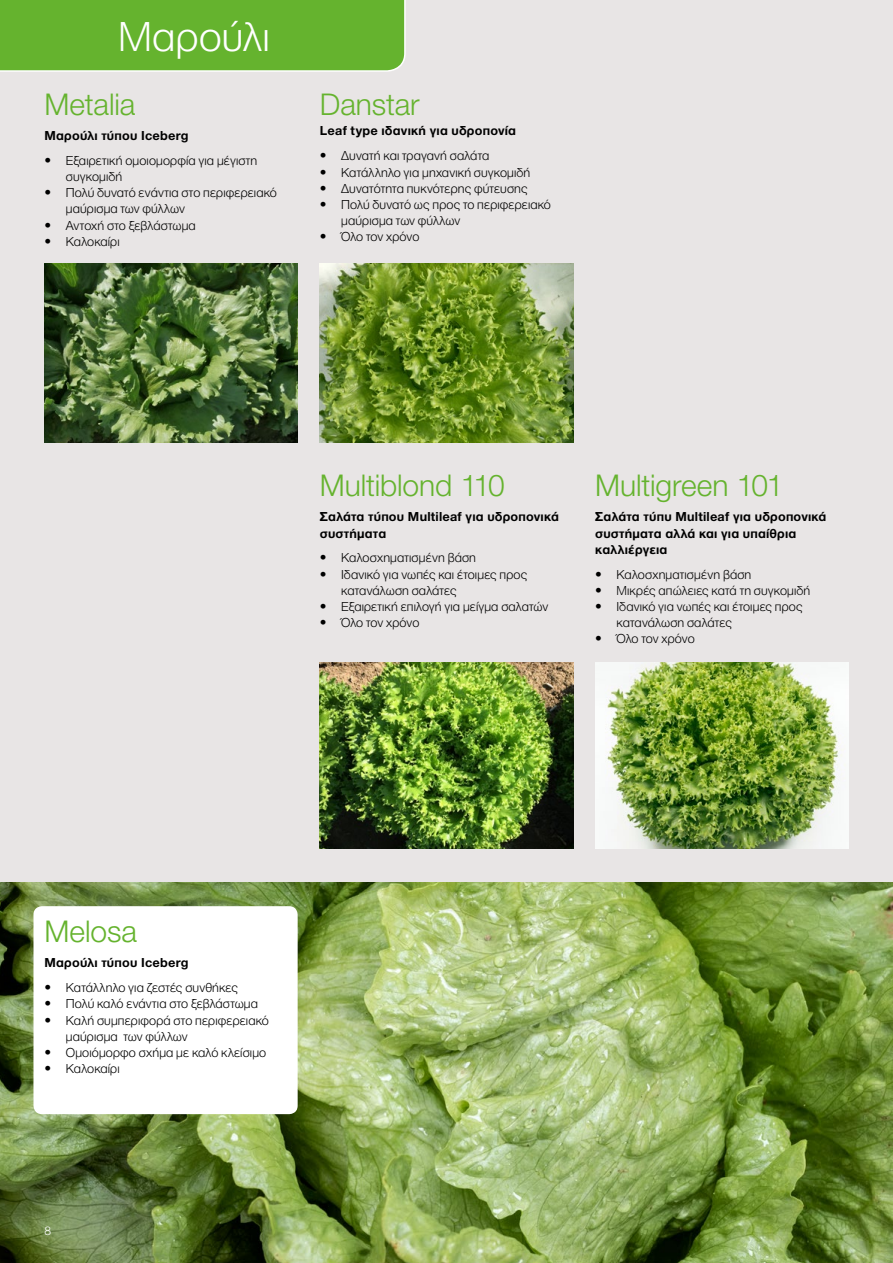
<style>
.page{position:relative;width:893px;height:1263px;background:#e8e5e5}
.page>*{position:absolute;margin:0;border:0;box-sizing:border-box;transform-origin:0 0}
.t1{font:300 43.5px "Helvetica Neue Greek";letter-spacing:.01em;color:#fff}
.t2{font:300 30px "Helvetica Neue LT Pro";letter-spacing:-.005em;color:#65b32e}
.t3{font:300 13.5px/16.2px "Helvetica Neue Greek";letter-spacing:.01em;color:#000}
.t4{font:700 13.5px/16.2px "Helvetica Neue Greek";letter-spacing:.015em;color:#000}
.t5{font:300 12px "Helvetica Neue LT Pro";color:#fff}
.s1{font-family:"Helvetica Neue LT Pro"}
</style>
<div class="page">
<img style="left:0;top:882px;width:893px;height:381px">
<div style="left:33px;top:906px;width:265px;height:208px;background:#fff;border-radius:9px"></div>
<div style="left:0;top:0;width:406px;height:72px;background:#65b32e"></div>
<img style="left:45px;top:263px;width:253px;height:179px">
<img style="left:320px;top:663px;width:253px;height:186px">
<img style="left:320px;top:263px;width:253px;height:179px">
<img style="left:595px;top:663px;width:253px;height:186px">
<h1 class="t1" style="left:118px;top:14px;width:153px">Μαρούλι</h1>
<h2 class="t2" style="left:45px;top:86px;width:92px">Metalia</h2>
<p class="t4" style="left:45px;top:127px;width:145px">Μαρούλι τύπου Iceberg</p>
<p class="t3" style="left:66px;top:152px;width:193px;text-indent:-21px"><span class="s1">•</span> Εξαιρετική ομοιομορφία για μέγιστη συγκομιδή</p>
<p class="t3" style="left:66px;top:185px;width:213px;text-indent:-21px"><span class="s1">•</span> Πολύ δυνατό ενάντια στο περιφερειακό μαύρισμα των φύλλων</p>
<p class="t3" style="left:45px;top:217px;width:153px"><span class="s1">•</span> Αντοχή στο ξεβλάστωμα</p>
<p class="t3" style="left:45px;top:233px;width:77px"><span class="s1">•</span> Καλοκαίρι</p>
<h2 class="t2" style="left:320px;top:86px;width:101px">Danstar</h2>
<p class="t4" style="left:320px;top:123px;width:198px">Leaf type ιδανική για υδροπονία</p>
<p class="t3" style="left:320px;top:148px;width:171px"><span class="s1">•</span> Δυνατή και τραγανή σαλάτα</p>
<p class="t3" style="left:320px;top:164px;width:212px"><span class="s1">•</span> Κατάλληλο για μηχανική συγκομιδή</p>
<p class="t3" style="left:320px;top:180px;width:209px"><span class="s1">•</span> Δυνατότητα πυκνότερης φύτευσης</p>
<p class="t3" style="left:341px;top:196px;width:211px;text-indent:-21px"><span class="s1">•</span> Πολύ δυνατό ως προς το περιφερειακό μαύρισμα των φύλλων</p>
<p class="t3" style="left:320px;top:229px;width:101px"><span class="s1">•</span> Όλο τον χρόνο</p>
<h2 class="t2" style="left:320px;top:467px;width:186px">Multiblond 110</h2>
<p class="t4" style="left:320px;top:509px;width:240px">Σαλάτα τύπου Multileaf για υδροπονικά συστήματα</p>
<p class="t3" style="left:320px;top:550px;width:158px"><span class="s1">•</span> Καλοσχηματισμένη βάση</p>
<p class="t3" style="left:341px;top:566px;width:187px;text-indent:-21px"><span class="s1">•</span> Ιδανικό για νωπές και έτοιμες προς κατανάλωση σαλάτες</p>
<p class="t3" style="left:320px;top:598px;width:230px"><span class="s1">•</span> Εξαιρετική επιλογή για μείγμα σαλατών</p>
<p class="t3" style="left:320px;top:615px;width:101px"><span class="s1">•</span> Όλο τον χρόνο</p>
<h2 class="t2" style="left:595px;top:467px;width:190px">Multigreen 101</h2>
<p class="t4" style="left:595px;top:509px;width:233px">Σαλάτα τύπυ Multileaf για υδροπονικά συστήματα αλλά και για υπαίθρια καλλιέργεια</p>
<p class="t3" style="left:595px;top:566px;width:158px"><span class="s1">•</span> Καλοσχηματισμένη βάση</p>
<p class="t3" style="left:595px;top:582px;width:216px"><span class="s1">•</span> Μικρές απώλειες κατά τη συγκομιδή</p>
<p class="t3" style="left:617px;top:598px;width:187px;text-indent:-21px"><span class="s1">•</span> Ιδανικό για νωπές και έτοιμες προς κατανάλωση σαλάτες</p>
<p class="t3" style="left:595px;top:631px;width:101px"><span class="s1">•</span> Όλο τον χρόνο</p>
<h2 class="t2" style="left:45px;top:913px;width:94px">Melosa</h2>
<p class="t4" style="left:45px;top:955px;width:145px">Μαρούλι τύπου Iceberg</p>
<p class="t3" style="left:45px;top:979px;width:195px"><span class="s1">•</span> Κατάλληλο για ζεστές συνθήκες</p>
<p class="t3" style="left:45px;top:996px;width:215px"><span class="s1">•</span> Πολύ καλό ενάντια στο ξεβλάστωμα</p>
<p class="t3" style="left:66px;top:1012px;width:204px;text-indent:-21px"><span class="s1">•</span> Καλή συμπεριφορά στο περιφερειακό μαύρισμα των φύλλων</p>
<p class="t3" style="left:45px;top:1044px;width:223px"><span class="s1">•</span> Ομοιόμορφο σχήμα με καλό κλείσιμο</p>
<p class="t3" style="left:45px;top:1060px;width:77px"><span class="s1">•</span> Καλοκαίρι</p>
<p class="t5" style="left:45px;top:1224px;width:8px">8</p>
</div>
